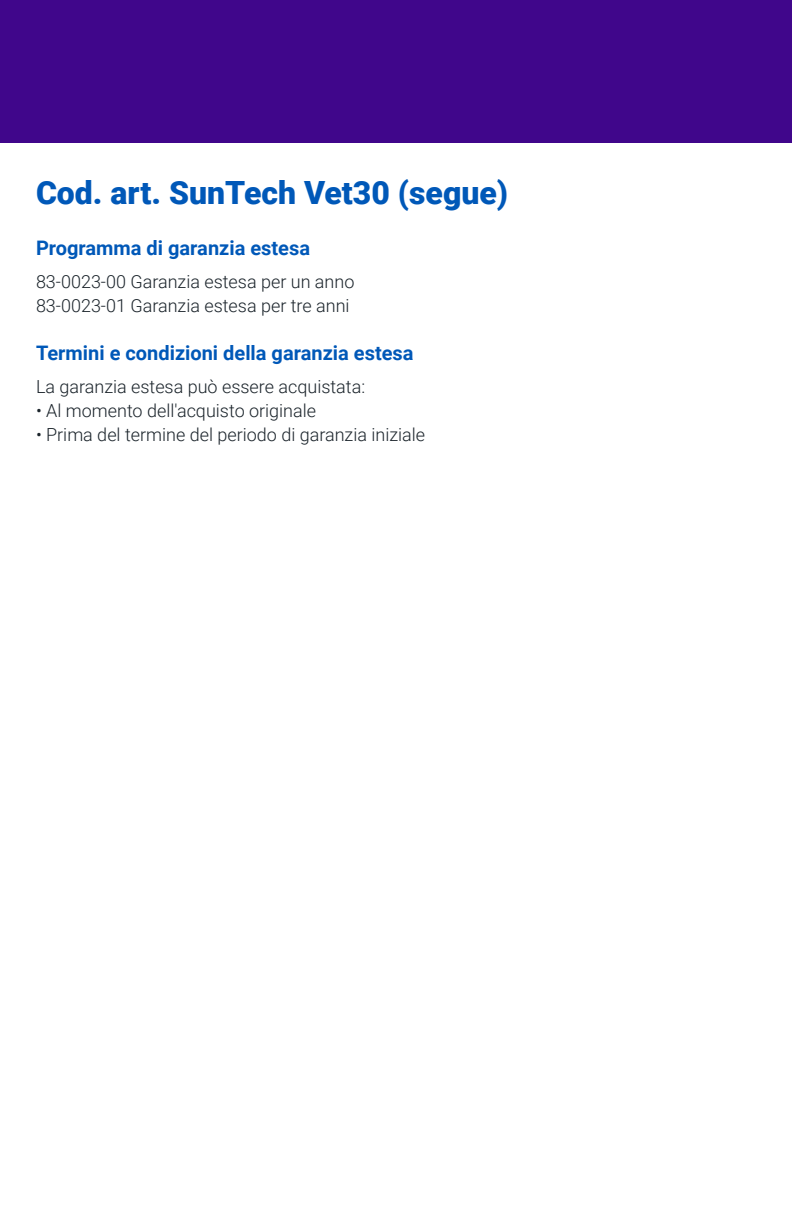
<style>
.page{position:relative;width:792px;height:1224px;background:#fff}
.page>*{position:absolute;margin:0;border:0;box-sizing:border-box;transform-origin:0 0}
.t1{font:900 32px "Roboto";color:#0058b8}
.t2{font:700 20px "Roboto";color:#0058b8}
.t3{font:300 18px "Roboto";color:#1b242b}
</style>
<div class="page">
<div style="left:0;top:0;width:792px;height:142px;background:#40068b"></div>
<p class="t1" style="left:36px;top:171px;width:474px">Cod. art. SunTech Vet30 (segue)</p>
<p class="t2" style="left:36px;top:234px;width:276px">Programma di garanzia estesa</p>
<p class="t3" style="left:36px;top:269px;width:320px">83-0023-00 Garanzia estesa per un anno</p>
<p class="t3" style="left:36px;top:293px;width:315px">83-0023-01 Garanzia estesa per tre anni</p>
<p class="t2" style="left:36px;top:339px;width:379px">Termini e condizioni della garanzia estesa</p>
<p class="t3" style="left:36px;top:374px;width:331px">La garanzia estesa può essere acquistata:</p>
<p class="t3" style="left:36px;top:398px;width:282px">• Al momento dell'acquisto originale</p>
<p class="t3" style="left:36px;top:422px;width:391px">• Prima del termine del periodo di garanzia iniziale</p>
</div>
